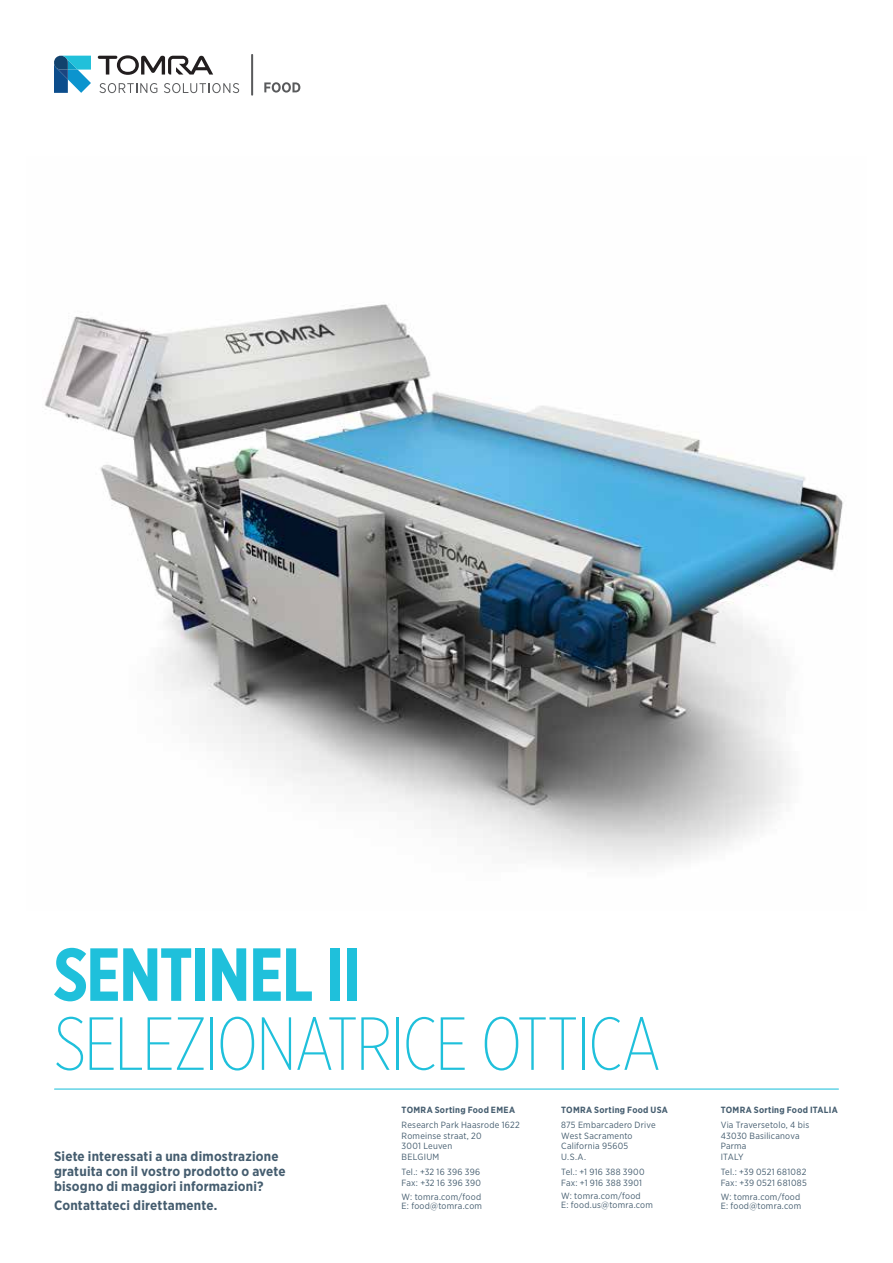
<style>
.page{position:relative;width:893px;height:1263px;background:#fff}
.page>*{position:absolute;margin:0;border:0;box-sizing:border-box;transform-origin:0 0}
.t1{font:200 75px "Gotham X Narrow";letter-spacing:-.025em;color:#1fc0db}
.t2{font:700 75px "Gotham X Narrow";letter-spacing:-.02em;color:#1fc0db}
.t3{font:700 13.5px/15px "Gotham Narrow";letter-spacing:.015em;color:#455d6f}
.t4{font:9px/10.8px "Gotham Narrow";letter-spacing:.025em;color:#455d6f}
.t5{font:700 9px "Gotham Narrow";letter-spacing:.03em;color:#455d6f}
</style>
<div class="page">
<img style="left:44px;top:304px;width:799px;height:563px">
<hr style="left:55px;top:1088px;width:783px;height:1px;background:#1fc0db">
<hr style="left:251px;top:54px;width:2px;height:42px;background:#595a5c">
<svg style="left:54px;top:55px;width:37px;height:38px"></svg>
<svg style="left:97px;top:55px;width:116px;height:20px"></svg>
<svg style="left:99px;top:83px;width:58px;height:10px"></svg>
<svg style="left:164px;top:83px;width:75px;height:10px"></svg>
<svg style="left:264px;top:82px;width:36px;height:11px"></svg>
<h1 class="t2" style="left:54px;top:928px;width:309px">SENTINEL II</h1>
<h1 class="t1" style="left:54px;top:1000px;width:609px">SELEZIONATRICE OTTICA</h1>
<h2 class="t3" style="left:54px;top:1148px;width:233px">Siete interessati a una dimostrazione gratuita con il vostro prodotto o avete bisogno di maggiori informazioni?</h2>
<h2 class="t3" style="left:54px;top:1197px;width:165px">Contattateci direttamente.</h2>
<p class="t5" style="left:402px;top:1104px;width:115px">TOMRA Sorting Food EMEA</p>
<p class="t4" style="left:402px;top:1119px;width:120px">Research Park Haasrode 1622<br>Romeinse straat, 20<br>3001 Leuven<br>BELGIUM</p>
<p class="t4" style="left:402px;top:1167px;width:81px">Tel.: +32 16 396 396<br>Fax: +32 16 396 390</p>
<p class="t4" style="left:402px;top:1192px;width:82px;line-height:9px">W: tomra.com/food<br>E: food@tomra.com</p>
<p class="t5" style="left:561px;top:1104px;width:108px">TOMRA Sorting Food USA</p>
<p class="t4" style="left:561px;top:1119px;width:96px">875 Embarcadero Drive<br>West Sacramento<br>California 95605<br>U.S.A.</p>
<p class="t4" style="left:561px;top:1167px;width:85px">Tel.: +1 916 388 3900<br>Fax: +1 916 388 3901</p>
<p class="t4" style="left:561px;top:1191px;width:93px;line-height:9px">W: tomra.com/food<br>E: food.us@tomra.com</p>
<p class="t5" style="left:721px;top:1104px;width:118px">TOMRA Sorting Food ITALIA</p>
<p class="t4" style="left:721px;top:1119px;width:90px">Via Traversetolo, 4 bis<br>43030 Basilicanova<br>Parma<br>ITALY</p>
<p class="t4" style="left:721px;top:1167px;width:88px">Tel.: +39 0521 681082<br>Fax: +39 0521 681085</p>
<p class="t4" style="left:721px;top:1192px;width:82px;line-height:9px">W: tomra.com/food<br>E: food@tomra.com</p>
</div>
